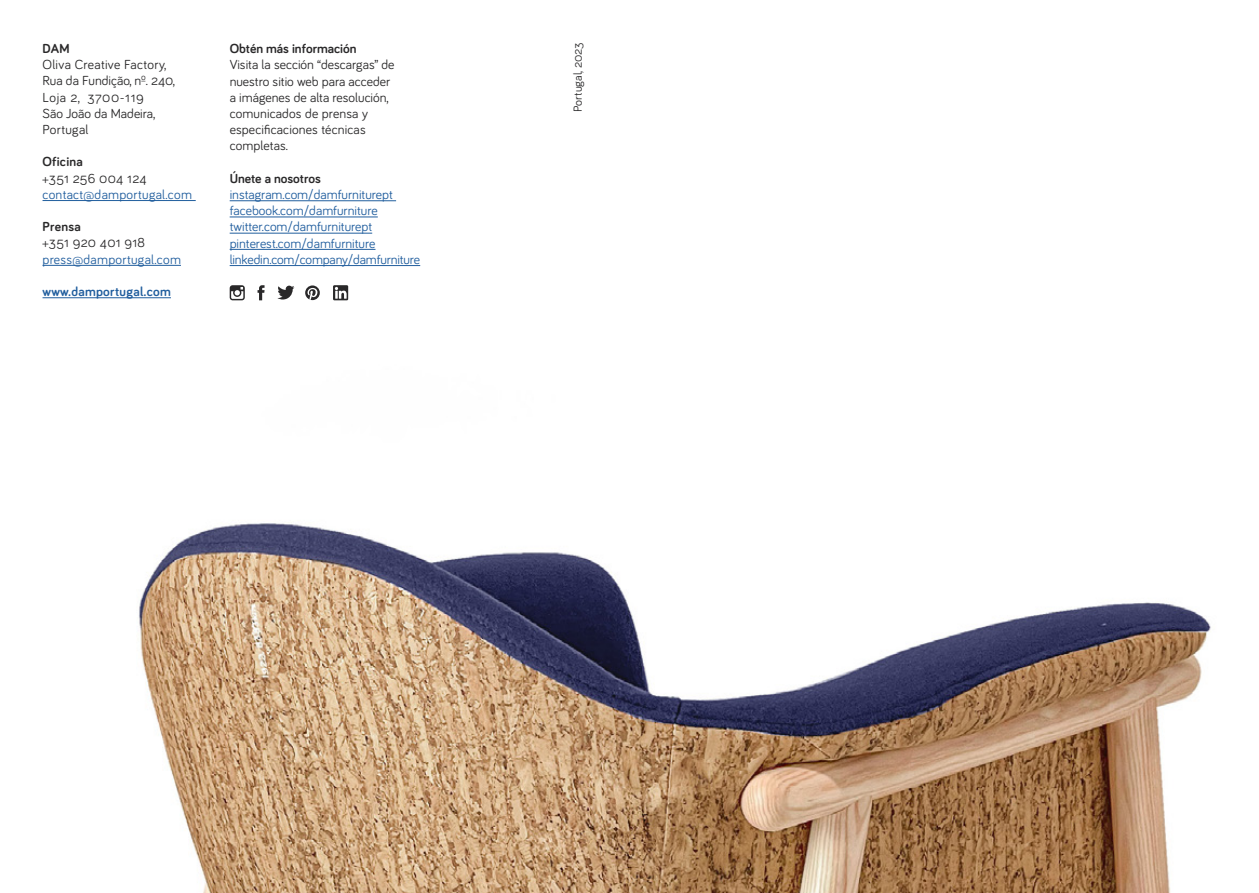
<style>
.page{position:relative;width:1259px;height:893px;background:#fff}
.page>*{position:absolute;margin:0;border:0;box-sizing:border-box;transform-origin:0 0}
.t1{font:13.5px/16.2px "Bariol";color:#215e9e}
.t2{font:13.5px/16.2px "Bariol";color:#292829}
.t3{font:13.5px/16.2px "Bariol";letter-spacing:.02em;color:#292829}
.t4{font:13.5px "Bariol";letter-spacing:.02em;color:#215e9e}
.t5{font:700 13.5px "Bariol";color:#292829}
.t6{font:700 13.5px "Bariol";letter-spacing:.02em;color:#215e9e}
.t7{font:700 13.5px "Bariol";letter-spacing:.02em;color:#292829}
.t8{font:12px "Bariol";color:#292829}
</style>
<div class="page">
<img style="left:42px;top:200px;width:1169px;height:693px">
<hr style="left:43px;top:200px;width:153px;height:1px;background:#215e9e">
<hr style="left:43px;top:265px;width:138px;height:1px;background:#215e9e">
<hr style="left:43px;top:297px;width:128px;height:1px;background:#215e9e">
<hr style="left:230px;top:200px;width:166px;height:1px;background:#215e9e">
<hr style="left:230px;top:217px;width:148px;height:1px;background:#215e9e">
<hr style="left:230px;top:233px;width:142px;height:1px;background:#215e9e">
<hr style="left:230px;top:249px;width:145px;height:1px;background:#215e9e">
<hr style="left:230px;top:265px;width:190px;height:1px;background:#215e9e">
<svg style="left:257px;top:285px;width:7px;height:15px"></svg>
<svg style="left:305px;top:285px;width:15px;height:15px"></svg>
<svg style="left:277px;top:286px;width:17px;height:14px"></svg>
<svg style="left:230px;top:285px;width:15px;height:15px"></svg>
<svg style="left:333px;top:285px;width:15px;height:15px"></svg>
<p class="t5" style="left:43px;top:39px;width:29px">DAM</p>
<p class="t3" style="left:43px;top:56px;width:134px">Oliva Creative Factory,<br>Rua da Fundição, nº. 240,<br>Loja 2, 3700-119<br>São João da Madeira,<br>Portugal</p>
<p class="t7" style="left:43px;top:153px;width:42px">Oficina</p>
<p class="t3" style="left:43px;top:169px;width:106px">+351 256 004 124</p>
<p class="t4" style="left:43px;top:185px;width:151px">contact@damportugal.com</p>
<p class="t5" style="left:43px;top:217px;width:40px">Prensa</p>
<p class="t3" style="left:43px;top:234px;width:104px">+351 920 401 918</p>
<p class="t4" style="left:43px;top:250px;width:140px">press@damportugal.com</p>
<p class="t6" style="left:43px;top:282px;width:130px">www.damportugal.com</p>
<p class="t5" style="left:230px;top:39px;width:128px">Obtén más información</p>
<p class="t2" style="left:230px;top:56px;width:166px">Visita la sección “descargas” de nuestro sitio web para acceder a imágenes de alta resolución, comunicados de prensa y especificaciones técnicas completas.</p>
<p class="t5" style="left:230px;top:169px;width:93px">Únete a nosotros</p>
<p class="t1" style="left:230px;top:186px;width:192px">instagram.com/damfurniturept facebook.com/damfurniture twitter.com/damfurniturept pinterest.com/damfurniture linkedin.com/company/damfurniture</p>
<p class="t8" style="left:569px;top:112px;width:71px;rotate:-90deg">Portugal, 2023</p>
</div>
